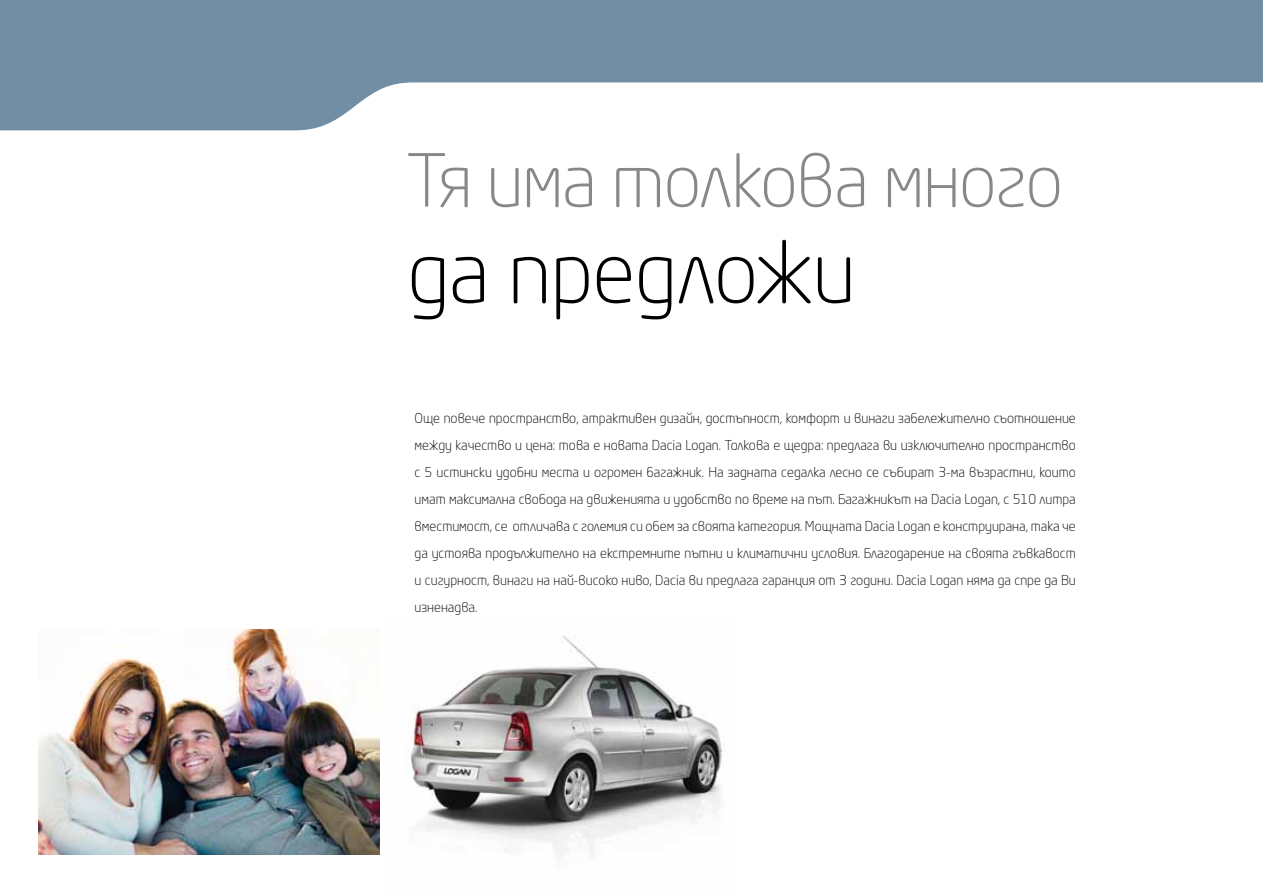
<style>
.page{position:relative;width:1263px;height:893px;background:#fff}
.page>*{position:absolute;margin:0;border:0;box-sizing:border-box;transform-origin:0 0}
.t1{font:300 84.9px "Neo Tech Bg";letter-spacing:-.01em;color:#000}
.t2{font:300 72.3px "Neo Tech Bg";letter-spacing:-.02em;color:#87888a}
.t3{font:300 13.5px/27px "Neo Tech Bg";color:#000;text-align:justify}
</style>
<div class="page">
<svg style="left:0;top:0;width:1263px;height:130px;fill:#728ea5"></svg>
<img style="left:405px;top:636px;width:319px;height:221px">
<img style="left:38px;top:629px;width:341px;height:226px">
<h2 class="t2" style="left:407px;top:136px;width:657px">Тя има толкова много</h2>
<h1 class="t1" style="left:407px;top:219px;width:450px">да предложи</h1>
<p class="t3" style="left:415px;top:405px;width:663px">Още повече пространство, атрактивен дизайн, достъпност, комфорт и винаги забележително съотношение между качество и цена: това е новата Dacia Logan. Толкова е щедра: предлага ви изключително пространство с 5 истински удобни места и огромен багажник. На задната седалка лесно се събират 3-ма възрастни, които имат максимална свобода на движенията и удобство по време на път. Багажникът на Dacia Logan, с 510 литра вместимост, се отличава с големия си обем за своята категория. Мощната Dacia Logan е конструирана, така че да устоява продължително на екстремните пътни и климатични условия. Благодарение на своята гъвкавост и сигурност, винаги на най-високо ниво, Dacia ви предлага гаранция от 3 години. Dacia Logan няма да спре да Ви изненадва.</p>
</div>
